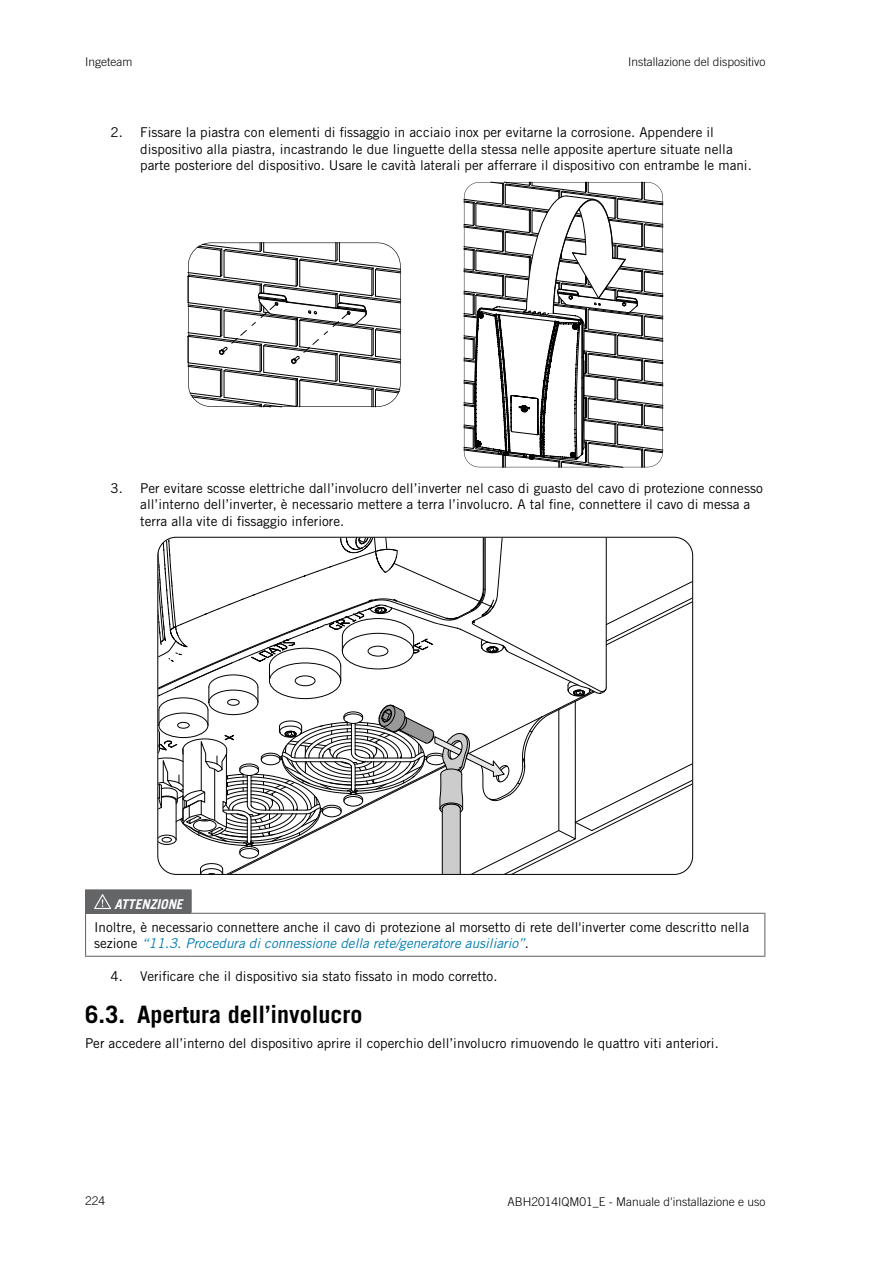
<style>
.page{position:relative;width:893px;height:1263px;background:#fff}
.page>*{position:absolute;margin:0;border:0;box-sizing:border-box;transform-origin:0 0}
.t1{font:700 24px "Trade Gothic LT Std";color:#000}
.t2{font:13.5px/16.2px "Trade Gothic LT Std";color:#000}
.t3{font:italic 700 13.5px "Trade Gothic LT Std";color:#fff}
.t4{font:300 12px "Trade Gothic LT Std";color:#000}
.s1{font-style:italic;color:#007bb0}
</style>
<div class="page">
<svg style="left:188px;top:242px;width:213px;height:165px"></svg>
<svg style="left:464px;top:182px;width:199px;height:285px"></svg>
<svg style="left:159px;top:538px;width:533px;height:337px"></svg>
<div style="left:86px;top:890px;width:105px;height:23px;background:#646567"></div>
<hr style="left:191px;top:913px;width:574px;height:1px;background:#646567">
<hr style="left:764px;top:914px;width:1px;height:42px;background:#646567">
<hr style="left:85px;top:914px;width:1px;height:42px;background:#646567">
<hr style="left:85px;top:956px;width:106px;height:1px;background:#646567">
<hr style="left:191px;top:956px;width:574px;height:1px;background:#646567">
<hr style="left:85px;top:889px;width:107px;height:1px;background:#646567">
<svg style="left:85px;top:890px;width:1px;height:23px"></svg>
<svg style="left:191px;top:890px;width:1px;height:23px"></svg>
<hr style="left:85px;top:913px;width:106px;height:1px;background:#646567">
<svg style="left:94px;top:894px;width:17px;height:15px"></svg>
<p class="t4" style="left:85px;top:55px;width:49px">Ingeteam</p>
<p class="t4" style="left:628px;top:55px;width:139px">Installazione del dispositivo</p>
<p class="t2" style="left:140px;top:124px;width:613px;text-indent:-30px">2. Fissare la piastra con elementi di fissaggio in acciaio inox per evitarne la corrosione. Appendere il dispositivo alla piastra, incastrando le due linguette della stessa nelle apposite aperture situate nella parte posteriore del dispositivo. Usare le cavità laterali per afferrare il dispositivo con entrambe le mani.</p>
<p class="t2" style="left:140px;top:480px;width:624px;text-indent:-30px">3. Per evitare scosse elettriche dall’involucro dell’inverter nel caso di guasto del cavo di protezione connesso all’interno dell’inverter, è necessario mettere a terra l’involucro. A tal fine, connettere il cavo di messa a terra alla vite di fissaggio inferiore.</p>
<p class="t3" style="left:114px;top:896px;width:70px">ATTENZIONE</p>
<p class="t2" style="left:94px;top:918px;width:656px">Inoltre, è necessario connettere anche il cavo di protezione al morsetto di rete dell'inverter come descritto nella sezione <span class="s1">“11.3. Procedura di connessione della rete/generatore ausiliario”</span>.</p>
<p class="t2" style="left:111px;top:968px;width:388px">4. Verificare che il dispositivo sia stato fissato in modo corretto.</p>
<h1 class="t1" style="left:85px;top:1000px;width:279px">6.3. Apertura dell’involucro</h1>
<p class="t2" style="left:85px;top:1035px;width:635px">Per accedere all’interno del dispositivo aprire il coperchio dell’involucro rimuovendo le quattro viti anteriori.</p>
<p class="t4" style="left:85px;top:1194px;width:22px">224</p>
<p class="t4" style="left:507px;top:1194px;width:260px">ABH2014IQM01_E - Manuale d'installazione e uso</p>
</div>
